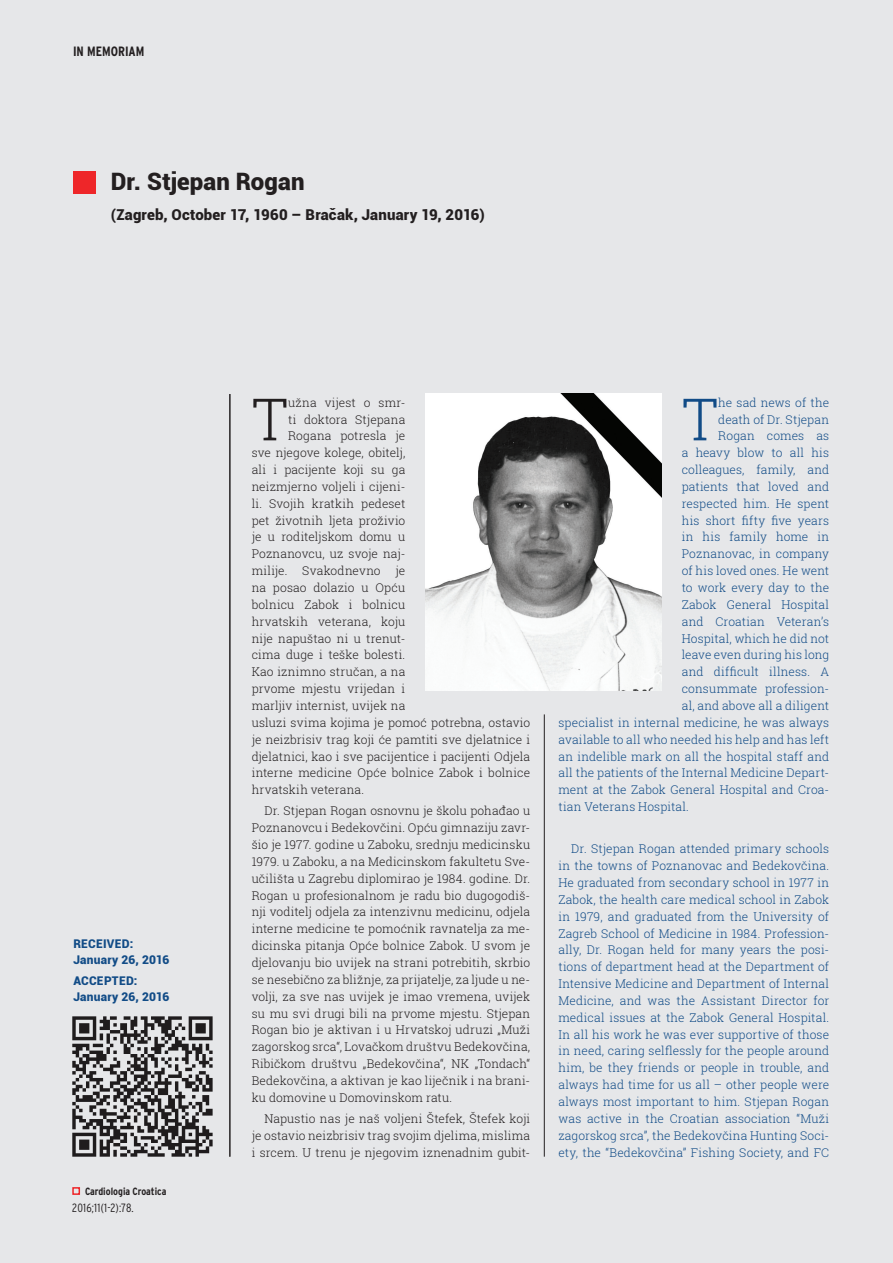
<style>
.page{position:relative;width:893px;height:1263px;background:#e6e7e9}
.page>*{position:absolute;margin:0;border:0;box-sizing:border-box;transform-origin:0 0}
.t1{font:300 58.35px "Roboto Slab";color:#231f20}
.t2{font:300 58.35px "Roboto Slab";color:#124c87}
.t3{font:900 24px "Roboto";letter-spacing:.005em;color:#231f20}
.t4{font:900 15px "Roboto";letter-spacing:.01em;color:#231f20}
.t5{font:700 condensed 13.5px "Interstate";color:#231f20}
.t6{font:300 12px/16.8px "Roboto Slab";letter-spacing:.01em;color:#231f20;text-align:justify}
.t7{font:300 12px/16.8px "Roboto Slab";letter-spacing:.01em;color:#124c87;text-align:justify}
.t8{font:900 12px/16.5px "Roboto";letter-spacing:.02em;color:#124c87}
.t9{font:300 condensed 12px "Interstate";letter-spacing:.015em;color:#231f20}
.t10{font:700 condensed 10.5px "Interstate";color:#231f20}
</style>
<div class="page">
<div style="left:73px;top:171px;width:23px;height:22px;background:#ee2629"></div>
<hr style="left:544px;top:714px;width:1px;height:443px;background:#231f20">
<svg style="left:72px;top:1016px;width:141px;height:141px"></svg>
<img style="left:425px;top:394px;width:237px;height:297px">
<hr style="left:230px;top:394px;width:1px;height:763px;background:#231f20">
<div style="left:72px;top:1187px;width:8px;height:8px;border:2px solid #ee2629"></div>
<p class="t5" style="left:73px;top:44px;width:73px">IN MEMORIAM</p>
<h2 class="t3" style="left:111px;top:164px;width:195px">Dr. Stjepan Rogan</h2>
<p class="t4" style="left:111px;top:204px;width:376px">(Zagreb, October 17, 1960 – Bračak, January 19, 2016)</p>
<p class="t8" style="left:73px;top:934px;width:98px">RECEIVED:<br>January 26, 2016</p>
<p class="t8" style="left:73px;top:972px;width:98px">ACCEPTED:<br>January 26, 2016</p>
<p class="t10" style="left:85px;top:1185px;width:83px">Cardiologia Croatica</p>
<p class="t9" style="left:72px;top:1201px;width:63px">2016;11(1-2):78.</p>
<h1 class="t1" style="left:252px;top:379px;width:38px">T</h1>
<p class="t6" style="left:288px;top:394px;width:119px">užna vijest o smr-</p>
<p class="t6" style="left:288px;top:411px;width:119px">ti doktora Stjepana</p>
<p class="t6" style="left:288px;top:427px;width:119px">Rogana potresla je</p>
<p class="t6" style="left:252px;top:444px;width:155px">sve njegove kolege, obitelj,</p>
<p class="t6" style="left:252px;top:461px;width:155px">ali i pacijente koji su ga</p>
<p class="t6" style="left:252px;top:478px;width:155px">neizmjerno voljeli i cijeni-</p>
<p class="t6" style="left:252px;top:495px;width:155px">li. Svojih kratkih pedeset</p>
<p class="t6" style="left:252px;top:511px;width:155px">pet životnih ljeta proživio</p>
<p class="t6" style="left:252px;top:528px;width:155px">je u roditeljskom domu u</p>
<p class="t6" style="left:252px;top:545px;width:155px">Poznanovcu, uz svoje naj-</p>
<p class="t6" style="left:252px;top:562px;width:155px">milije. Svakodnevno je</p>
<p class="t6" style="left:252px;top:579px;width:155px">na posao dolazio u Opću</p>
<p class="t6" style="left:252px;top:596px;width:155px">bolnicu Zabok i bolnicu</p>
<p class="t6" style="left:252px;top:613px;width:155px">hrvatskih veterana, koju</p>
<p class="t6" style="left:252px;top:629px;width:155px">nije napuštao ni u trenut-</p>
<p class="t6" style="left:252px;top:646px;width:155px">cima duge i teške bolesti.</p>
<p class="t6" style="left:252px;top:663px;width:155px">Kao iznimno stručan, a na</p>
<p class="t6" style="left:252px;top:680px;width:155px">prvome mjestu vrijedan i</p>
<p class="t6" style="left:252px;top:697px;width:155px">marljiv internist, uvijek na</p>
<p class="t6" style="left:252px;top:714px;width:280px">usluzi svima kojima je pomoć potrebna, ostavio</p>
<p class="t6" style="left:252px;top:731px;width:280px">je neizbrisiv trag koji će pamtiti sve djelatnice i</p>
<p class="t6" style="left:252px;top:747px;width:280px">djelatnici, kao i sve pacijentice i pacijenti Odjela</p>
<p class="t6" style="left:252px;top:764px;width:280px">interne medicine Opće bolnice Zabok i bolnice</p>
<p class="t6" style="left:252px;top:781px;width:114px">hrvatskih veterana.</p>
<p class="t6" style="left:252px;top:802px;width:280px;text-indent:13px">Dr. Stjepan Rogan osnovnu je školu pohađao u Poznanovcu i Bedekovčini. Opću gimnaziju zavr&shy;šio je 1977. godine u Zaboku, srednju medicinsku 1979. u Zaboku, a na Medicinskom fakultetu Sve&shy;učilišta u Zagrebu diplomirao je 1984. godine. Dr.<br>Rogan u profesionalnom je radu bio dugogodiš&shy;nji voditelj odjela za intenzivnu medicinu, odjela interne medicine te pomoćnik ravnatelja za me&shy;dicinska pitanja Opće bolnice Zabok. U svom je djelovanju bio uvijek na strani potrebitih, skrbio se nesebično za bližnje, za prijatelje, za ljude u ne&shy;volji, za sve nas uvijek je imao vremena, uvijek su mu svi drugi bili na prvome mjestu. Stjepan Rogan bio je aktivan i u Hrvatskoj udruzi „Muži zagorskog srca“, Lovačkom društvu Bedekovčina, Ribičkom društvu „Bedekovčina“, NK „Tondach“ Bedekovčina, a aktivan je kao liječnik i na brani&shy;ku domovine u Domovinskom ratu.</p>
<p class="t6" style="left:252px;top:1110px;width:280px;text-indent:13px">Napustio nas je naš voljeni Štefek, Štefek koji je ostavio neizbrisiv trag svojim djelima, mislima i srcem. U trenu je njegovim iznenadnim gubit-</p>
<h1 class="t2" style="left:682px;top:379px;width:38px">T</h1>
<p class="t7" style="left:718px;top:394px;width:112px">he sad news of the</p>
<p class="t7" style="left:718px;top:411px;width:112px">death of Dr. Stjepan</p>
<p class="t7" style="left:718px;top:427px;width:112px">Rogan comes as</p>
<p class="t7" style="left:682px;top:444px;width:149px">a heavy blow to all his</p>
<p class="t7" style="left:682px;top:461px;width:149px">colleagues, family, and</p>
<p class="t7" style="left:682px;top:478px;width:149px">patients that loved and</p>
<p class="t7" style="left:682px;top:495px;width:149px">respected him. He spent</p>
<p class="t7" style="left:682px;top:511px;width:149px">his short fifty five years</p>
<p class="t7" style="left:682px;top:528px;width:149px">in his family home in</p>
<p class="t7" style="left:682px;top:545px;width:149px">Poznanovac, in company</p>
<p class="t7" style="left:682px;top:562px;width:149px">of his loved ones. He went</p>
<p class="t7" style="left:682px;top:579px;width:149px">to work every day to the</p>
<p class="t7" style="left:682px;top:596px;width:149px">Zabok General Hospital</p>
<p class="t7" style="left:682px;top:613px;width:149px">and Croatian Veteran’s</p>
<p class="t7" style="left:682px;top:629px;width:149px">Hospital, which he did not</p>
<p class="t7" style="left:682px;top:646px;width:149px">leave even during his long</p>
<p class="t7" style="left:682px;top:663px;width:149px">and difficult illness. A</p>
<p class="t7" style="left:682px;top:680px;width:149px">consummate profession-</p>
<p class="t7" style="left:682px;top:697px;width:149px">al, and above all a diligent</p>
<p class="t7" style="left:558px;top:714px;width:272px">specialist in internal medicine, he was always</p>
<p class="t7" style="left:558px;top:731px;width:272px">available to all who needed his help and has left</p>
<p class="t7" style="left:558px;top:747px;width:272px">an indelible mark on all the hospital staff and</p>
<p class="t7" style="left:558px;top:764px;width:272px">all the patients of the Internal Medicine Depart-</p>
<p class="t7" style="left:558px;top:781px;width:272px">ment at the Zabok General Hospital and Croa-</p>
<p class="t7" style="left:558px;top:798px;width:132px">tian Veterans Hospital.</p>
<p class="t7" style="left:558px;top:840px;width:272px;text-indent:13px">Dr. Stjepan Rogan attended primary schools in the towns of Poznanovac and Bedekovčina.<br>He graduated from secondary school in 1977 in Zabok, the health care medical school in Zabok in 1979, and graduated from the University of Zagreb School of Medicine in 1984. Profession&shy;ally, Dr. Rogan held for many years the posi&shy;tions of department head at the Department of Intensive Medicine and Department of Internal Medicine, and was the Assistant Director for medical issues at the Zabok General Hospital.<br>In all his work he was ever supportive of those in need, caring selflessly for the people around him, be they friends or people in trouble, and always had time for us all – other people were always most important to him. Stjepan Rogan was active in the Croatian association “Muži zagorskog srca”, the Bedekovčina Hunting Soci&shy;ety, the “Bedekovčina” Fishing Society, and FC</p>
</div>
